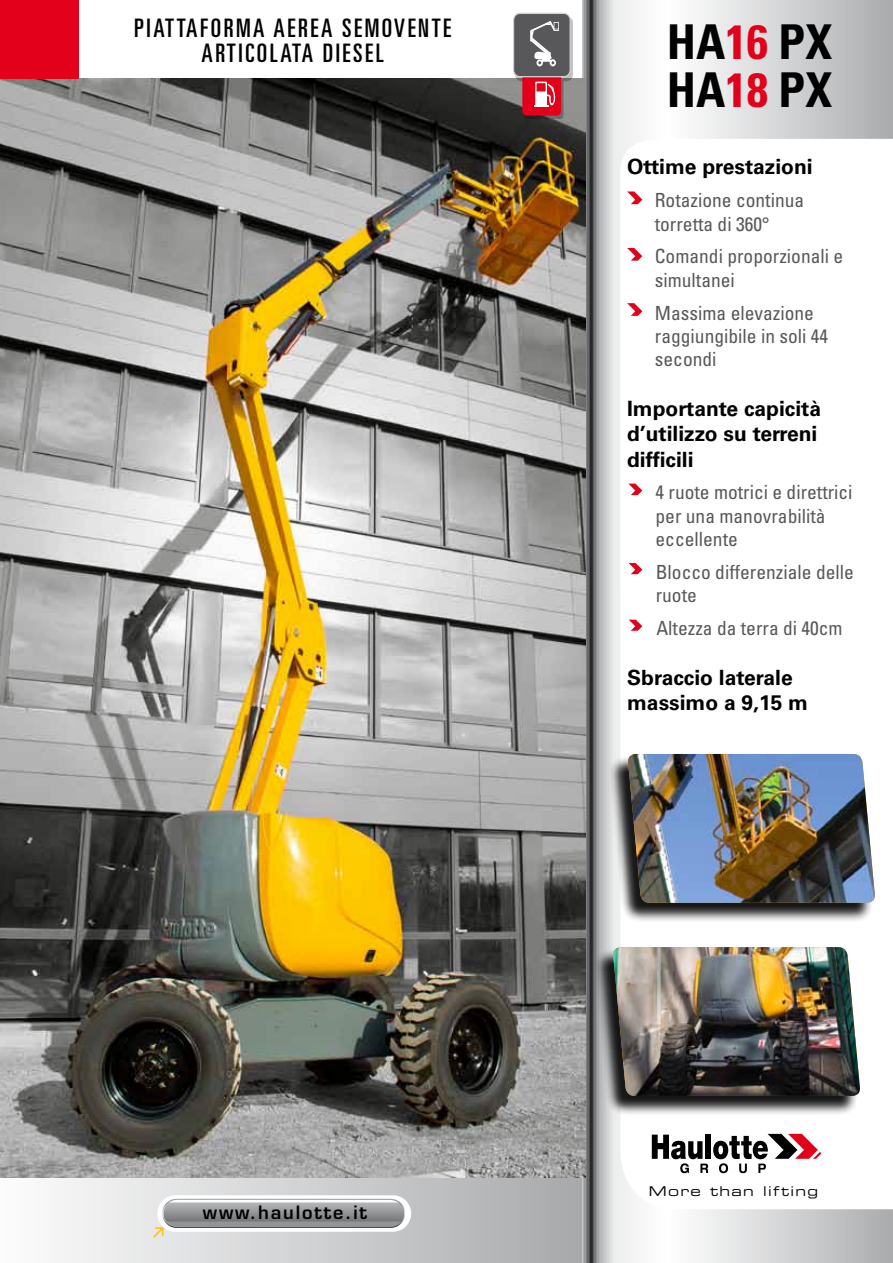
<style>
.page{position:relative;width:893px;height:1263px;background:#fff}
.page>*{position:absolute;margin:0;border:0;box-sizing:border-box;transform-origin:0 0}
.t1{font:700 condensed 48px/48px "Univers";color:#000}
.t2{font:ultra-condensed 25.5px/25.5px "Univers";letter-spacing:.1em;color:#000;text-align:center}
.t3{font:700 21px/25.2px "Univers";color:#000}
.t4{font:condensed 19.5px/23.4px "Univers";color:#58585a}
.t5{font:600 18px "Eurostile";letter-spacing:.1em;color:#000}
.t6{font:13.5px "Eurostile Extended Two";letter-spacing:.1em;color:#000}
.s1{color:#e2001a}
</style>
<div class="page">
<div style="left:0;top:1177px;width:589px;height:86px;background:linear-gradient(to right,#fdfdfe,#a7a8aa)"></div>
<div style="left:157px;top:1195px;width:254px;height:37px;background:linear-gradient(to right,#fefefe,#fff);border-radius:18px"></div>
<div style="left:162px;top:1199px;width:243px;height:29px;background:#aaabad;border-radius:15px"></div>
<svg style="left:153px;top:1200px;width:251px;height:38px"></svg>
<svg style="left:582px;top:0;width:311px;height:1263px"></svg>
<img style="left:0;top:79px;width:586px;height:1099px">
<div style="left:594px;top:949px;width:264px;height:166px;background:#000;opacity:.91"></div>
<svg style="left:589px;top:947px;width:295px;height:149px"></svg>
<img style="left:612px;top:947px;width:249px;height:149px">
<div style="left:608px;top:755px;width:265px;height:167px;background:#000;opacity:.91"></div>
<svg style="left:604px;top:754px;width:289px;height:149px"></svg>
<img style="left:627px;top:754px;width:248px;height:149px">
<div style="left:515px;top:16px;width:58px;height:103px;background:#000;opacity:.25"></div>
<div style="left:522px;top:72px;width:39px;height:44px;background:#e2001a;border-radius:4px"></div>
<div style="left:514px;top:13px;width:56px;height:64px;background:#58585a;border-radius:6px"></div>
<div style="left:513px;top:13px;width:58px;height:64px;border:1px solid #d0d1d2;border-radius:6px"></div>
<svg style="left:534px;top:82px;width:22px;height:25px"></svg>
<svg style="left:530px;top:21px;width:29px;height:45px"></svg>
<svg style="left:627px;top:191px;width:15px;height:13px"></svg>
<svg style="left:627px;top:248px;width:15px;height:13px"></svg>
<svg style="left:627px;top:303px;width:15px;height:13px"></svg>
<svg style="left:628px;top:484px;width:14px;height:11px"></svg>
<svg style="left:629px;top:563px;width:13px;height:11px"></svg>
<svg style="left:629px;top:620px;width:13px;height:11px"></svg>
<div style="left:0;top:0;width:79px;height:79px;background:#e2001a"></div>
<h2 class="t2" style="left:134px;top:15px;width:319px">PIATTAFORMA AEREA SEMOVENTE<br>ARTICOLATA DIESEL</h2>
<h1 class="t1" style="left:667px;top:18px;width:167px">HA<span class="s1">16</span> PX<br>HA<span class="s1">18</span> PX</h1>
<p class="t3" style="left:627px;top:155px;width:187px">Ottime prestazioni</p>
<p class="t4" style="left:655px;top:188px;width:151px">Rotazione continua torretta di 360°</p>
<p class="t4" style="left:655px;top:244px;width:190px">Comandi proporzionali e simultanei</p>
<p class="t4" style="left:655px;top:301px;width:175px">Massima elevazione raggiungibile in soli 44 secondi</p>
<p class="t3" style="left:627px;top:396px;width:196px">Importante capicità d’utilizzo su terreni difficili</p>
<p class="t4" style="left:655px;top:480px;width:199px">4 ruote motrici e direttrici per una manovrabilità eccellente</p>
<p class="t4" style="left:656px;top:560px;width:200px">Blocco differenziale delle ruote</p>
<p class="t4" style="left:656px;top:616px;width:188px">Altezza da terra di 40cm</p>
<p class="t3" style="left:627px;top:665px;width:182px">Sbraccio laterale massimo a 9,15 m</p>
<p class="t5" style="left:203px;top:1201px;width:166px">www.haulotte.it</p>
<p class="t6" style="left:649px;top:1182px;width:171px">More than lifting</p>
</div>
